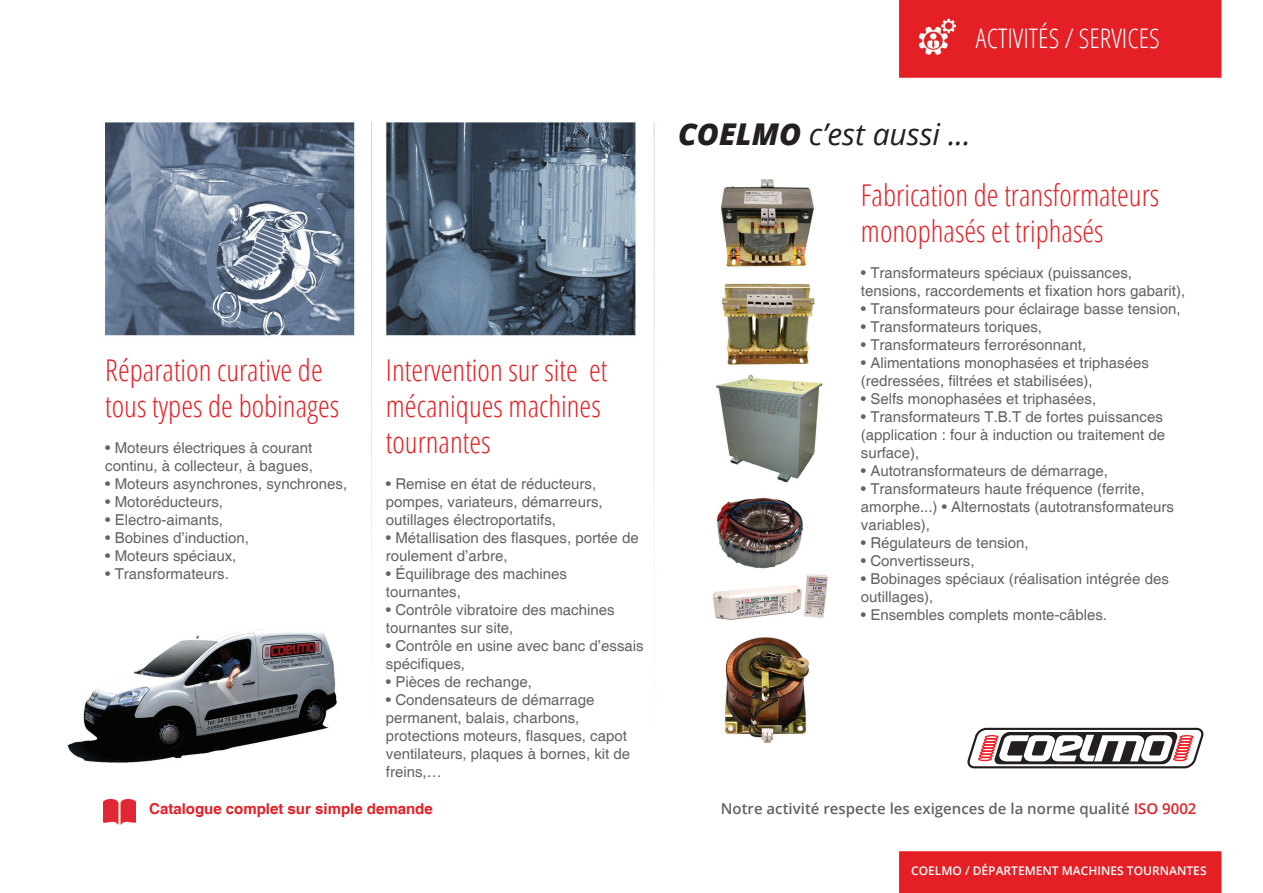
<style>
.page{position:relative;width:1263px;height:893px;background:#fff}
.page>*{position:absolute;margin:0;border:0;box-sizing:border-box;transform-origin:0 0}
.t1{font:300 condensed 30px/36px "Open Sans";color:#e41f25}
.t2{font:italic 30px "Open Sans";color:#231f20}
.t3{font:300 condensed 27px "Open Sans";color:#fff}
.t4{font:15px/18px "Helvetica";color:#636366}
.t5{font:600 15px "Open Sans";color:#636366}
.t6{font:700 15px "Helvetica";color:#e41f25}
.t7{font:600 12px "Open Sans";color:#fff}
.s1{font-weight:800}
.s2{color:#e41f25}
</style>
<div class="page">
<img style="left:67px;top:0;width:1155px;height:893px">
<img style="left:103px;top:799px;width:33px;height:25px">
<svg style="left:967px;top:728px;width:237px;height:40px"></svg>
<p class="t1" style="left:105px;top:351px;width:235px">Réparation curative de tous types de bobinages</p>
<p class="t4" style="left:105px;top:439px;width:209px">• Moteurs électriques à courant continu, à collecteur, à bagues,</p>
<p class="t4" style="left:105px;top:475px;width:244px">• Moteurs asynchrones, synchrones,</p>
<p class="t4" style="left:105px;top:493px;width:119px">• Motoréducteurs,</p>
<p class="t4" style="left:105px;top:511px;width:119px">• Electro-aimants,</p>
<p class="t4" style="left:105px;top:529px;width:145px">• Bobines d’induction,</p>
<p class="t4" style="left:105px;top:547px;width:133px">• Moteurs spéciaux,</p>
<p class="t4" style="left:105px;top:565px;width:125px">• Transformateurs.</p>
<p class="t1" style="left:386px;top:351px;width:223px">Intervention sur site et mécaniques machines tournantes</p>
<p class="t4" style="left:386px;top:475px;width:218px">• Remise en état de réducteurs, pompes, variateurs, démarreurs, outillages électroportatifs,</p>
<p class="t4" style="left:386px;top:529px;width:254px">• Métallisation des flasques, portée de roulement d’arbre,</p>
<p class="t4" style="left:386px;top:565px;width:183px">• Équilibrage des machines tournantes,</p>
<p class="t4" style="left:386px;top:601px;width:230px">• Contrôle vibratoire des machines tournantes sur site,</p>
<p class="t4" style="left:386px;top:637px;width:259px">• Contrôle en usine avec banc d’essais spécifiques,</p>
<p class="t4" style="left:386px;top:673px;width:148px">• Pièces de rechange,</p>
<p class="t4" style="left:386px;top:691px;width:246px">• Condensateurs de démarrage permanent, balais, charbons, protections moteurs, flasques, capot ventilateurs, plaques à bornes, kit de freins,…</p>
<p class="t3" style="left:976px;top:20px;width:185px">ACTIVITÉS / SERVICES</p>
<p class="t2" style="left:678px;top:114px;width:294px"><span class="s1">COELMO</span> c’est aussi ...</p>
<p class="t1" style="left:861px;top:176px;width:300px">Fabrication de transformateurs monophasés et triphasés</p>
<p class="t4" style="left:861px;top:264px;width:326px">• Transformateurs spéciaux (puissances, tensions, raccordements et fixation hors gabarit),</p>
<p class="t4" style="left:861px;top:300px;width:321px">• Transformateurs pour éclairage basse tension,</p>
<p class="t4" style="left:861px;top:318px;width:183px">• Transformateurs toriques,</p>
<p class="t4" style="left:861px;top:336px;width:227px">• Transformateurs ferrorésonnant,</p>
<p class="t4" style="left:861px;top:354px;width:289px">• Alimentations monophasées et triphasées (redressées, filtrées et stabilisées),</p>
<p class="t4" style="left:861px;top:390px;width:237px">• Selfs monophasées et triphasées,</p>
<p class="t4" style="left:861px;top:408px;width:306px">• Transformateurs T.B.T de fortes puissances (application : four à induction ou traitement de surface),</p>
<p class="t4" style="left:861px;top:462px;width:249px">• Autotransformateurs de démarrage,</p>
<p class="t4" style="left:861px;top:480px;width:314px">• Transformateurs haute fréquence (ferrite, amorphe...) • Alternostats (autotransformateurs variables),</p>
<p class="t4" style="left:861px;top:534px;width:169px">• Régulateurs de tension,</p>
<p class="t4" style="left:861px;top:552px;width:115px">• Convertisseurs,</p>
<p class="t4" style="left:861px;top:570px;width:309px">• Bobinages spéciaux (réalisation intégrée des outillages),</p>
<p class="t4" style="left:861px;top:606px;width:248px">• Ensembles complets monte-câbles.</p>
<p class="t6" style="left:149px;top:799px;width:285px">Catalogue complet sur simple demande</p>
<p class="t5" style="left:721px;top:799px;width:477px">Notre activité respecte les exigences de la norme qualité <span class="s2">ISO 9002</span></p>
<p class="t7" style="left:911px;top:862px;width:297px">COELMO / DÉPARTEMENT MACHINES TOURNANTES</p>
</div>
